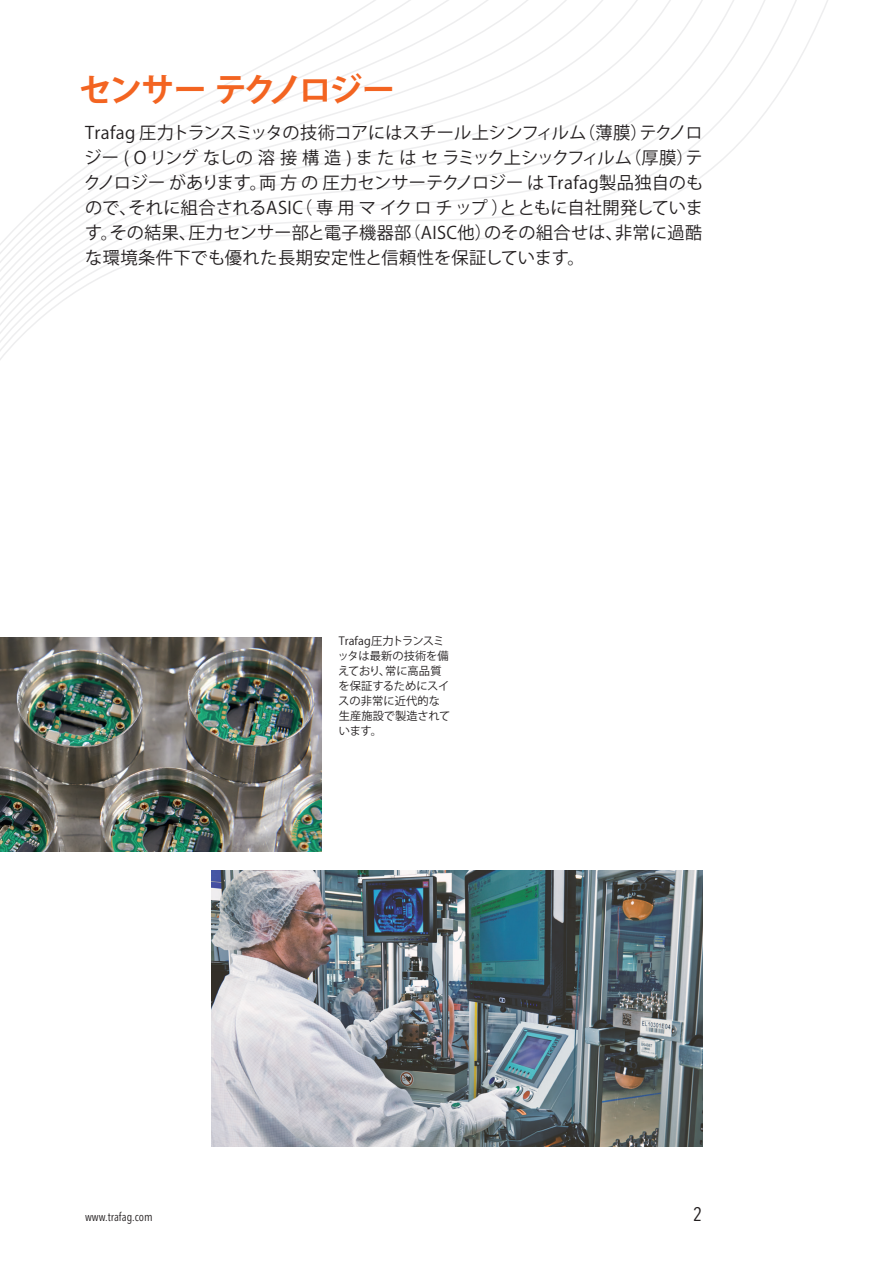
<style>
.page{position:relative;width:893px;height:1263px;background:#fff}
.page>*{position:absolute;margin:0;border:0;box-sizing:border-box;transform-origin:0 0}
.t1{font:700 33px "Koz Go Pro";letter-spacing:-.07em;color:#f36421}
.t2{font:condensed 19.5px "Avenir Next LT Pro";color:#231f20}
.t3{font:17.25px/25px "Koz Go Pro";letter-spacing:.025em;color:#231f20;text-align:justify}
.t4{font:condensed 12px "Avenir Next LT Pro";color:#231f20}
.t5{font:11.25px/15px "Koz Go Pro";letter-spacing:.01em;color:#231f20}
</style>
<div class="page">
<svg style="left:0;top:0;width:828px;height:360px"></svg>
<img style="left:0;top:637px;width:322px;height:215px">
<img style="left:212px;top:870px;width:490px;height:276px">
<h1 class="t1" style="left:79px;top:68px;width:318px">センサー テクノロジー</h1>
<p class="t3" style="left:84px;top:121px;width:621px">Trafag 圧力トランスミッタの技術コアにはスチール上シンフィルム（薄膜）テクノロジー ( O リング なしの 溶 接 構 造 ) ま た は セ ラミック上シックフィルム（厚膜）テクノロジー があります。両 方 の 圧力センサーテクノロジー は Trafag製品独自のもので、それに組合されるASIC（ 専 用 マ イク ロ チ ップ ）と ともに自社開発しています。その結果、圧力センサー部と電子機器部（AISC他）のその組合せは、非常に過酷な環境条件下でも優れた長期安定性と信頼性を保証しています。</p>
<p class="t5" style="left:338px;top:634px;width:114px">Trafag圧力トランスミッタは最新の技術を備えており、常に高品質を保証するためにスイスの非常に近代的な生産施設で製造されています。</p>
<p class="t4" style="left:85px;top:1209px;width:69px">www.trafag.com</p>
<p class="t2" style="left:693px;top:1202px;width:11px">2</p>
</div>
